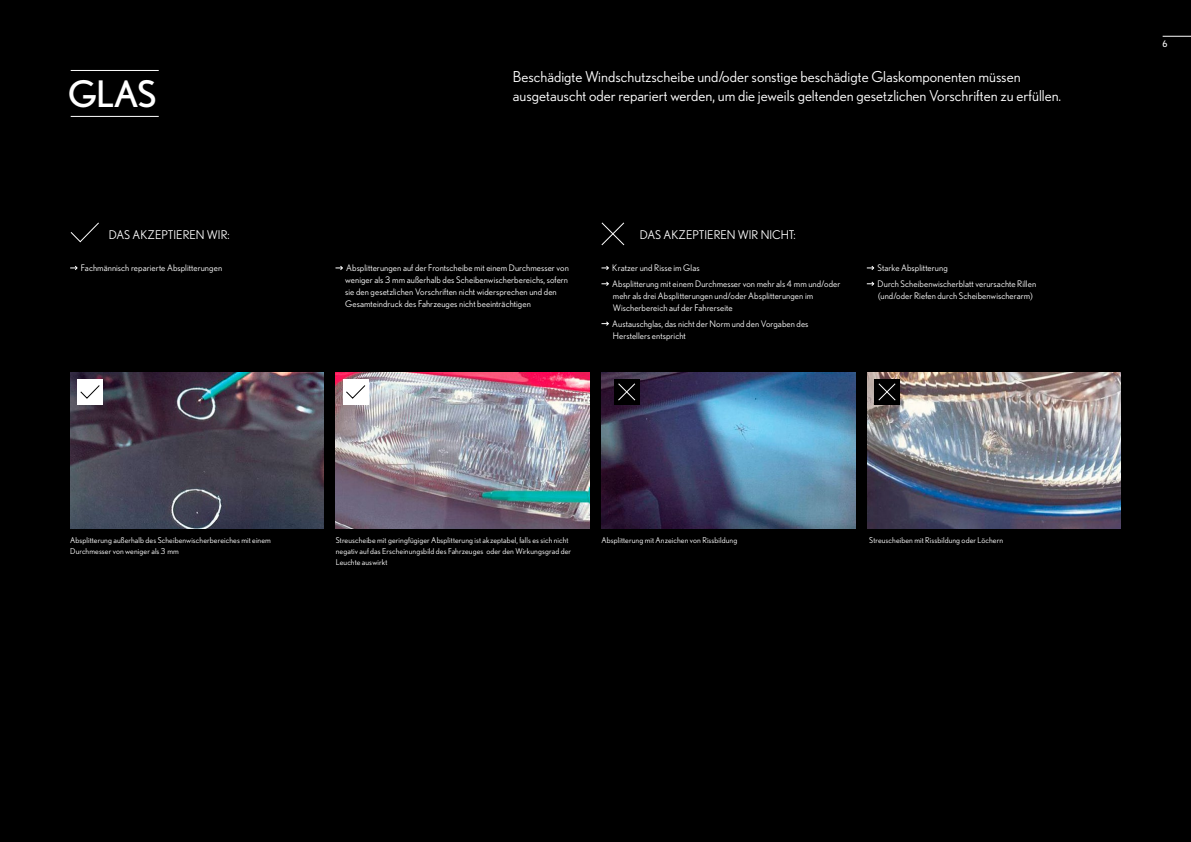
<style>
.page{position:relative;width:1191px;height:842px;background:#000}
.page>*{position:absolute;margin:0;border:0;box-sizing:border-box;transform-origin:0 0}
.t1{font:36.5px "Nobel";color:#fff}
.t2{font:15px/18.4px "Nobel";color:#fff}
.t3{font:12px "Nobel";color:#fff}
.t4{font:9px/12px "Nobel";letter-spacing:.01em;color:#fff}
.t5{font:9px "Nobel";color:#fff}
.t6{font:8px/11px "Nobel";letter-spacing:.01em;color:#fff}
</style>
<div class="page">
<svg style="left:70px;top:265px;width:8px;height:5px"></svg>
<svg style="left:335px;top:265px;width:8px;height:5px"></svg>
<svg style="left:601px;top:265px;width:8px;height:5px"></svg>
<svg style="left:601px;top:281px;width:8px;height:5px"></svg>
<svg style="left:601px;top:321px;width:8px;height:5px"></svg>
<svg style="left:867px;top:265px;width:7px;height:5px"></svg>
<svg style="left:867px;top:281px;width:7px;height:5px"></svg>
<svg style="left:70px;top:222px;width:29px;height:20px"></svg>
<img style="left:70px;top:372px;width:254px;height:156px">
<img style="left:601px;top:372px;width:254px;height:156px">
<img style="left:336px;top:372px;width:253px;height:156px">
<img style="left:867px;top:372px;width:253px;height:156px">
<svg style="left:601px;top:222px;width:23px;height:24px"></svg>
<div style="left:77px;top:379px;width:26px;height:26px;background:#fff"></div>
<svg style="left:80px;top:385px;width:20px;height:14px"></svg>
<div style="left:343px;top:379px;width:25px;height:26px;background:#fff"></div>
<svg style="left:346px;top:385px;width:20px;height:14px"></svg>
<div style="left:614px;top:379px;width:25px;height:26px;background:#000"></div>
<svg style="left:618px;top:383px;width:17px;height:18px"></svg>
<div style="left:874px;top:379px;width:25px;height:26px;background:#000"></div>
<svg style="left:878px;top:383px;width:18px;height:18px"></svg>
<svg style="left:1162px;top:36px;width:29px;height:1px"></svg>
<hr style="left:71px;top:70px;width:88px;height:1px;background:#fff">
<hr style="left:71px;top:116px;width:88px;height:1px;background:#fff">
<h1 class="t1" style="left:68px;top:73px;width:90px">GLAS</h1>
<h2 class="t2" style="left:513px;top:68px;width:550px">Beschädigte Windschutzscheibe und/oder sonstige beschädigte Glaskomponenten müssen ausgetauscht oder repariert werden, um die jeweils geltenden gesetzlichen Vorschriften zu erfüllen.</h2>
<h3 class="t3" style="left:109px;top:228px;width:122px">DAS AKZEPTIEREN WIR:</h3>
<h3 class="t3" style="left:640px;top:228px;width:157px">DAS AKZEPTIEREN WIR NICHT:</h3>
<p class="t4" style="left:81px;top:262px;width:143px">Fachmännisch reparierte Absplitterungen</p>
<p class="t4" style="left:345px;top:262px;width:225px">Absplitterungen auf der Frontscheibe mit einem Durchmesser von weniger als 3 mm außerhalb des Scheibenwischerbereichs, sofern sie den gesetzlichen Vorschriften nicht widersprechen und den Gesamteindruck des Fahrzeuges nicht beeinträchtigen</p>
<p class="t4" style="left:612px;top:260px;width:230px;line-height:15.8px">Kratzer und Risse im Glas<br>Absplitterung mit einem Durchmesser von mehr als 4 mm und/oder</p>
<p class="t4" style="left:613px;top:290px;width:202px">mehr als drei Absplitterungen und/oder Absplitterungen im<br>Wischerbereich auf der Fahrerseite</p>
<p class="t4" style="left:612px;top:317px;width:198px">Austauschglas, das nicht der Norm und den Vorgaben des<br>Herstellers entspricht</p>
<p class="t4" style="left:877px;top:260px;width:160px;line-height:15.8px">Starke Absplitterung<br>Durch Scheibenwischerblatt verursachte Rillen</p>
<p class="t4" style="left:878px;top:290px;width:156px">(und/oder Riefen durch Scheibenwischerarm)</p>
<p class="t6" style="left:70px;top:535px;width:202px">Absplitterung außerhalb des Scheibenwischerbereiches mit einem<br>Durchmesser von weniger als 3 mm</p>
<p class="t6" style="left:336px;top:535px;width:234px">Streuscheibe mit geringfügiger Absplitterung ist akzeptabel, falls es sich nicht</p>
<p class="t6" style="left:601px;top:535px;width:137px">Absplitterung mit Anzeichen von Rissbildung</p>
<p class="t6" style="left:336px;top:546px;width:237px">negativ auf das Erscheinungsbild des Fahrzeuges oder den Wirkungsgrad der<br>Leuchte auswirkt</p>
<p class="t6" style="left:869px;top:535px;width:135px">Streuscheiben mit Rissbildung oder Löchern</p>
<p class="t5" style="left:1162px;top:38px;width:6px">6</p>
</div>
